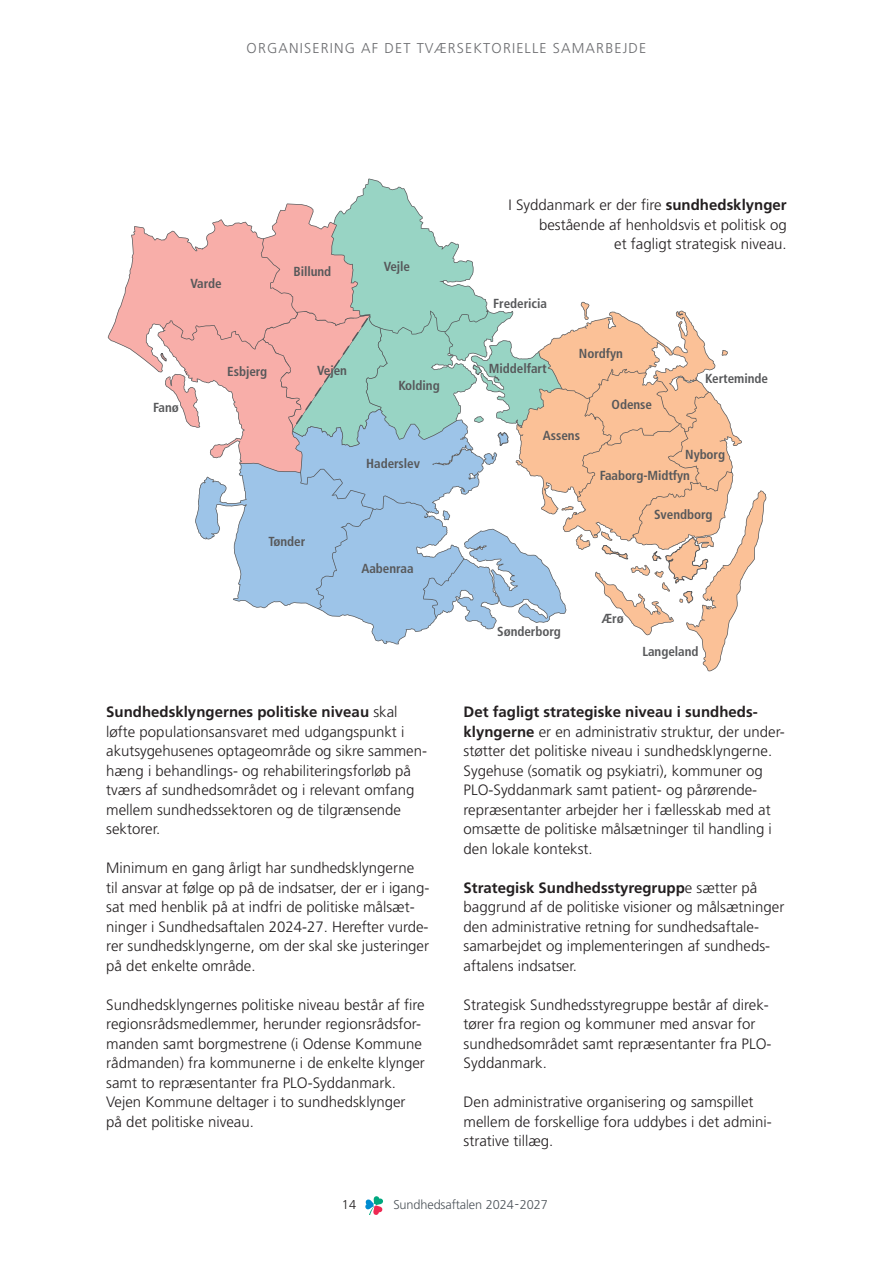
<style>
.page{position:relative;width:893px;height:1263px;background:#fff}
.page>*{position:absolute;margin:0;border:0;box-sizing:border-box;transform-origin:0 0}
.t1{font:300 15px/19.5px "Frutiger LT Pro";color:#231f20}
.t2{font:300 14.25px "Frutiger LT Pro";letter-spacing:.08em;color:#6c6d70}
.t3{font:700 condensed 13.05px "Frutiger LT Pro";letter-spacing:-.005em;color:#57585a}
.t4{font:12.75px "Frutiger LT Pro Light 3";letter-spacing:-.01em;color:#4d545a}
.t5{font:300 12.75px "Frutiger LT Pro";color:#231f20}
.s1{font-weight:700}
</style>
<div class="page">
<svg style="left:365px;top:1196px;width:18px;height:19px"></svg>
<svg style="left:108px;top:179px;width:658px;height:492px"></svg>
<p class="t2" style="left:247px;top:40px;width:401px">ORGANISERING AF DET TVÆRSEKTORIELLE SAMARBEJDE</p>
<p class="t3" style="left:191px;top:276px;width:33px">Varde</p>
<p class="t3" style="left:293px;top:264px;width:39px">Billund</p>
<p class="t3" style="left:384px;top:258px;width:28px">Vejle</p>
<p class="t1" style="left:509px;top:195px;width:280px;text-align:right">I Syddanmark er der fire <span class="s1">sundhedsklynger </span>bestående af henholdsvis et politisk og<br>et fagligt strategisk niveau.</p>
<p class="t3" style="left:493px;top:296px;width:55px">Fredericia</p>
<p class="t3" style="left:153px;top:400px;width:27px">Fanø</p>
<p class="t3" style="left:227px;top:363px;width:42px">Esbjerg</p>
<p class="t3" style="left:268px;top:534px;width:38px">Tønder</p>
<p class="t3" style="left:579px;top:345px;width:45px">Nordfyn</p>
<p class="t3" style="left:612px;top:397px;width:42px">Odense</p>
<p class="t3" style="left:489px;top:361px;width:59px">Middelfart</p>
<p class="t3" style="left:317px;top:363px;width:31px">Vejen</p>
<p class="t3" style="left:705px;top:370px;width:64px">Kerteminde</p>
<p class="t3" style="left:398px;top:378px;width:43px">Kolding</p>
<p class="t3" style="left:366px;top:455px;width:55px">Haderslev</p>
<p class="t3" style="left:361px;top:561px;width:54px">Aabenraa</p>
<p class="t3" style="left:543px;top:428px;width:39px">Assens</p>
<p class="t3" style="left:685px;top:446px;width:41px">Nyborg</p>
<p class="t3" style="left:600px;top:468px;width:92px">Faaborg-Midtfyn</p>
<p class="t3" style="left:654px;top:506px;width:60px">Svendborg</p>
<p class="t3" style="left:497px;top:624px;width:65px">Sønderborg</p>
<p class="t3" style="left:601px;top:611px;width:24px">Ærø</p>
<p class="t3" style="left:642px;top:643px;width:58px">Langeland</p>
<p class="t1" style="left:106px;top:702px;width:322px"><span class="s1">Sundhedsklyngernes politiske niveau</span> skal løfte populationsansvaret med udgangspunkt i akutsygehusenes optageområde og sikre sammen&shy;hæng i behandlings- og rehabiliteringsforløb på tværs af sundhedsområdet og i relevant omfang mellem sundhedssektoren og de tilgrænsende sektorer.</p>
<p class="t1" style="left:106px;top:858px;width:325px">Minimum en gang årligt har sundhedsklyngerne til ansvar at følge op på de indsatser, der er i igang&shy;sat med henblik på at indfri de politiske målsæt&shy;ninger i Sundhedsaftalen 2024-27. Herefter vurde&shy;rer sundhedsklyngerne, om der skal ske justeringer på det enkelte område.</p>
<p class="t1" style="left:106px;top:995px;width:320px">Sundhedsklyngernes politiske niveau består af fire regionsrådsmedlemmer, herunder regionsrådsfor&shy;manden samt borgmestrene (i Odense Kommune rådmanden) fra kommunerne i de enkelte klynger samt to repræsentanter fra PLO-Syddanmark.<br>Vejen Kommune deltager i to sundhedsklynger på det politiske niveau.</p>
<p class="t1" style="left:463px;top:702px;width:323px"><span class="s1">Det fagligt strategiske niveau i sundheds&shy;klyngerne</span> er en administrativ struktur, der under&shy;støtter det politiske niveau i sundhedsklyngerne.<br>Sygehuse (somatik og psykiatri), kommuner og PLO-Syddanmark samt patient- og pårørende&shy;repræsentanter arbejder her i fællesskab med at omsætte de politiske målsætninger til handling i den lokale kontekst.</p>
<p class="t1" style="left:463px;top:878px;width:322px"><span class="s1">Strategisk Sundhedsstyregrupp</span>e sætter på baggrund af de politiske visioner og målsætninger den administrative retning for sundhedsaftale&shy;samarbejdet og implementeringen af sundheds&shy;aftalens indsatser.</p>
<p class="t1" style="left:463px;top:995px;width:310px">Strategisk Sundhedsstyregruppe består af direk&shy;tører fra region og kommuner med ansvar for sundhedsområdet samt repræsentanter fra PLO-Syddanmark.</p>
<p class="t1" style="left:463px;top:1092px;width:310px">Den administrative organisering og samspillet mellem de forskellige fora uddybes i det admini&shy;strative tillæg.</p>
<p class="t5" style="left:342px;top:1197px;width:16px">14</p>
<p class="t4" style="left:393px;top:1197px;width:156px">Sundhedsaftalen 2024-2027</p>
</div>
